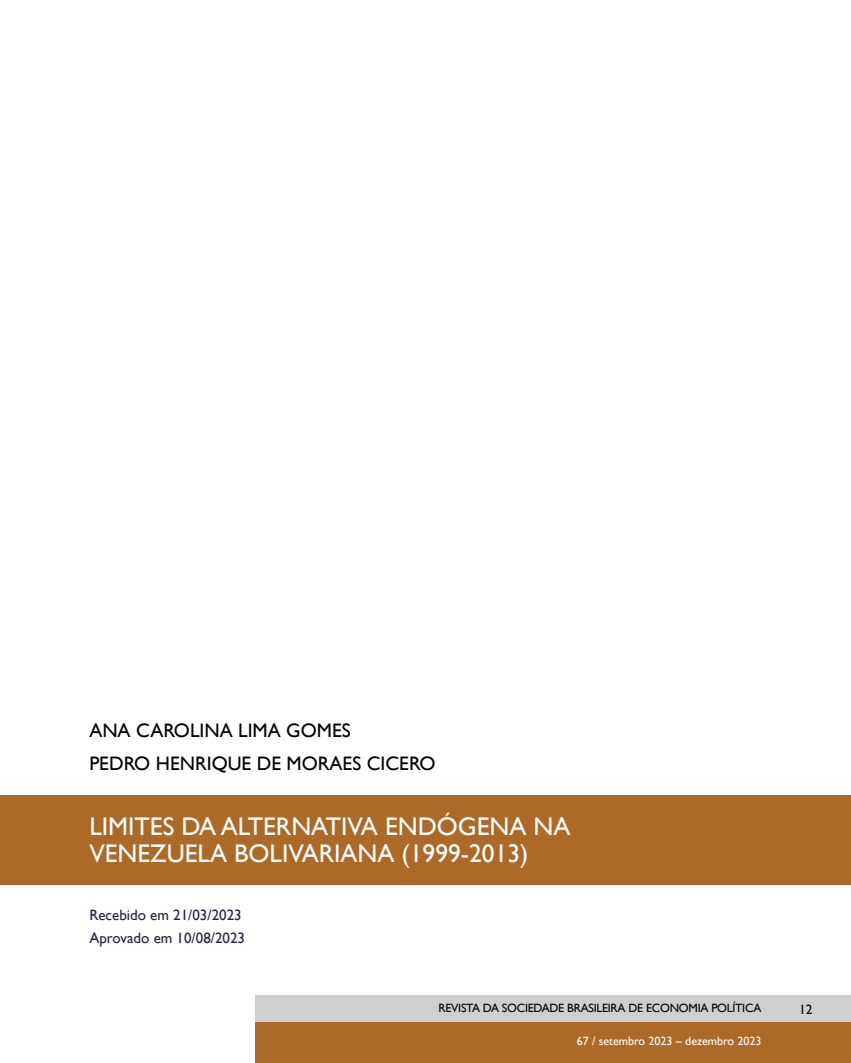
<style>
.page{position:relative;width:851px;height:1063px;background:#fff}
.page>*{position:absolute;margin:0;border:0;box-sizing:border-box;transform-origin:0 0}
.t1{font:25.5px/26.2px "Gill Sans";color:#fff}
.t2{font:19.5px/32.2px "Gill Sans";color:#000}
.t3{font:15px/22.2px "Gill Sans";color:#291d42}
.t4{font:13.5px "Gill Sans";color:#000}
.t5{font:12px "Gill Sans";letter-spacing:-.02em;color:#000}
.t6{font:12px "Gill Sans";color:#fff}
</style>
<div class="page">
<div style="left:255px;top:1022px;width:595px;height:41px;background:#ad6928"></div>
<div style="left:255px;top:995px;width:595px;height:27px;background:#cdcfd0"></div>
<div style="left:0;top:795px;width:850px;height:89px;background:#ad6928"></div>
<p class="t2" style="left:89px;top:715px;width:348px">ANA CAROLINA LIMA GOMES<br>PEDRO HENRIQUE DE MORAES CICERO</p>
<p class="t1" style="left:89px;top:814px;width:482px">LIMITES DA ALTERNATIVA ENDÓGENA NA<br>VENEZUELA BOLIVARIANA (1999-2013)</p>
<p class="t3" style="left:89px;top:904px;width:157px">Recebido em 21/03/2023<br>Aprovado em 10/08/2023</p>
<p class="t5" style="left:438px;top:1001px;width:324px">REVISTA DA SOCIEDADE BRASILEIRA DE ECONOMIA POLÍTICA</p>
<p class="t6" style="left:576px;top:1034px;width:186px">67 / setembro 2023 – dezembro 2023</p>
<p class="t4" style="left:799px;top:1001px;width:15px">12</p>
</div>
